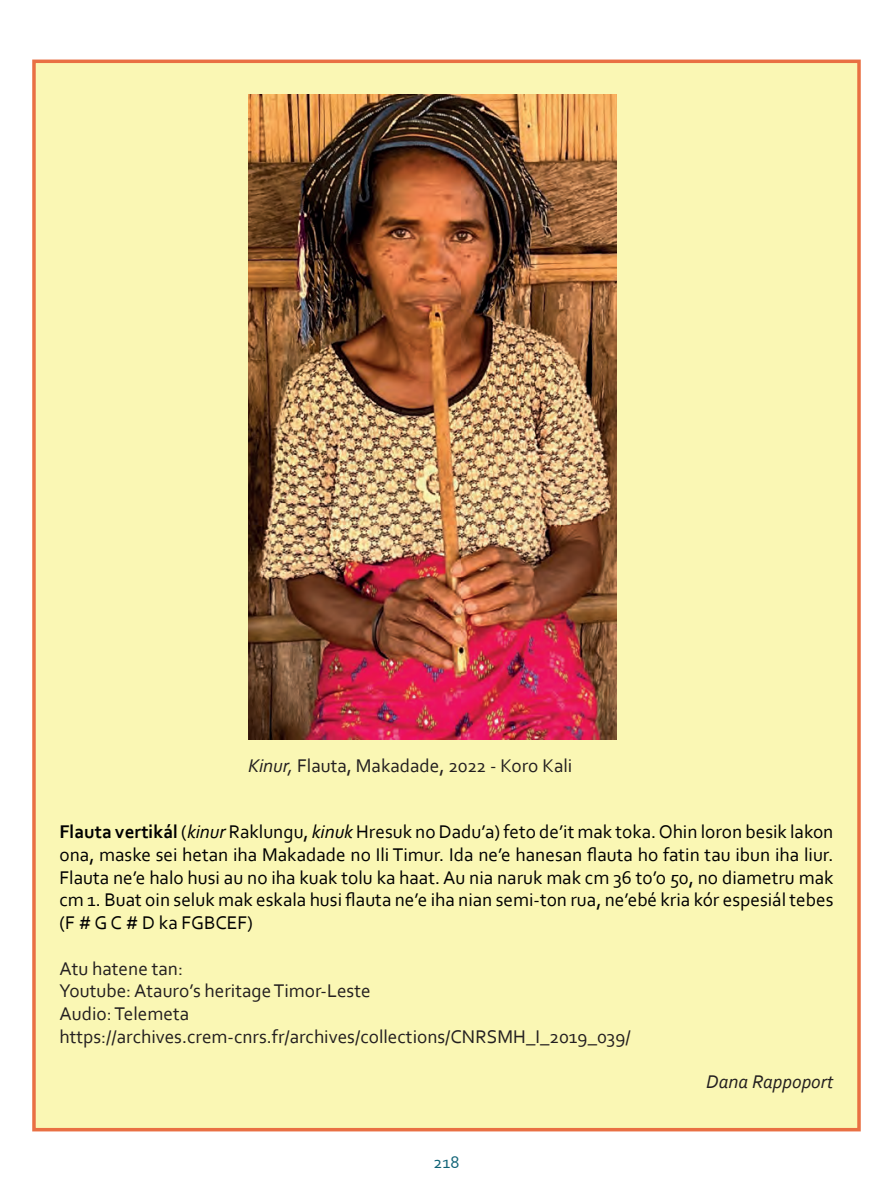
<style>
.page{position:relative;width:893px;height:1191px;background:#fff}
.page>*{position:absolute;margin:0;border:0;box-sizing:border-box;transform-origin:0 0}
.t1{font:19.25px/22.8px "Corbel";color:#000001;text-align:justify}
.t2{font:19.25px/22.8px "Corbel";color:#231f20}
.t3{font:italic 19.25px "Corbel";color:#231f20}
.t4{font:17.5px "Corbel";color:#0e6276}
.s1{font-style:italic}
.s2{font-weight:700}
</style>
<div class="page">
<div style="left:32px;top:60px;width:829px;height:1071px;background:#faf7b4;border:4px solid #e97043"></div>
<img style="left:248px;top:95px;width:369px;height:644px">
<p class="t2" style="left:248px;top:754px;width:326px"><span class="s1">Kinur,</span> Flauta, Makadade, 2022 - Koro Kali</p>
<p class="t1" style="left:60px;top:820px;width:775px"><span class="s2">Flauta vertikál</span> (<span class="s1">kinur</span> Raklungu, <span class="s1">kinuk</span> Hresuk no Dadu’a) feto de’it mak toka. Ohin loron besik lakon ona, maske sei hetan iha Makadade no Ili Timur. Ida ne’e hanesan flauta ho fatin tau ibun iha liur.<br>Flauta ne’e halo husi au no iha kuak tolu ka haat. Au nia naruk mak cm 36 to’o 50, no diametru mak cm 1. Buat oin seluk mak eskala husi flauta ne’e iha nian semi-ton rua, ne’ebé kria kór espesiál tebes (F # G C # D ka FGBCEF)</p>
<p class="t2" style="left:60px;top:956px;width:573px">Atu hatene tan:<br>Youtube: Atauro’s heritage Timor-Leste<br>Audio: Telemeta https://archives.crem-cnrs.fr/archives/collections/CNRSMH_I_2019_039/</p>
<p class="t3" style="left:706px;top:1070px;width:129px">Dana Rappoport</p>
<p class="t4" style="left:434px;top:1151px;width:27px">218</p>
</div>
